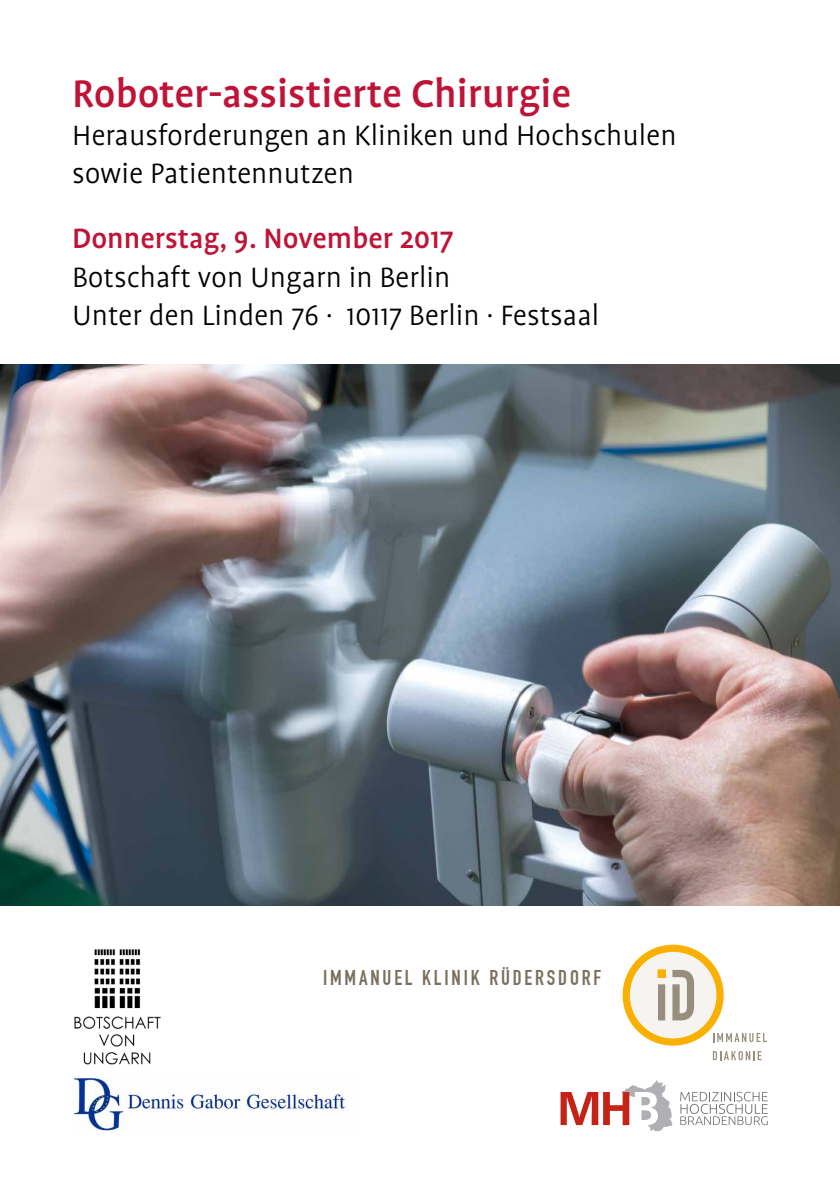
<style>
.page{position:relative;width:840px;height:1191px;background:#fff}
.page>*{position:absolute;margin:0;border:0;box-sizing:border-box;transform-origin:0 0}
.t1{font:500 44px "Profile OT";color:#bf1438}
.t2{font:300 32px/38.4px "Profile OT";color:#000}
.t3{font:500 32px "Profile OT";color:#bf1438}
.t4{font:21px "DIN Engschrift LT Alternate";letter-spacing:.135em;color:#7a705f}
</style>
<div class="page">
<img style="left:0;top:364px;width:839px;height:542px">
<svg style="left:712px;top:1051px;width:49px;height:9px"></svg>
<svg style="left:713px;top:1033px;width:53px;height:9px"></svg>
<div style="left:622px;top:944px;width:101px;height:101px;background:#f9b000;border-radius:50%"></div>
<div style="left:629px;top:952px;width:87px;height:86px;background:#f6f4f1;border-radius:50%"></div>
<svg style="left:657px;top:970px;width:36px;height:50px"></svg>
<div style="left:657px;top:970px;width:7px;height:7px;background:#f9b000"></div>
<div style="left:657px;top:969px;width:8px;height:8px;border:1px solid #f9b000"></div>
<img style="left:74px;top:949px;width:87px;height:116px">
<img style="left:72px;top:1075px;width:273px;height:56px">
<svg style="left:680px;top:1091px;width:87px;height:34px"></svg>
<svg style="left:560px;top:1080px;width:112px;height:51px"></svg>
<h1 class="t1" style="left:72px;top:68px;width:500px">Roboter-assistierte Chirurgie</h1>
<p class="t2" style="left:72px;top:117px;width:605px">Herausforderungen an Kliniken und Hochschulen sowie Patientennutzen</p>
<p class="t3" style="left:72px;top:220px;width:382px">Donnerstag, 9. November 2017</p>
<p class="t2" style="left:72px;top:258px;width:528px">Botschaft von Ungarn in Berlin<br>Unter den Linden 76 · 10117 Berlin · Festsaal</p>
<p class="t4" style="left:323px;top:965px;width:279px">IMMANUEL KLINIK RÜDERSDORF</p>
</div>
